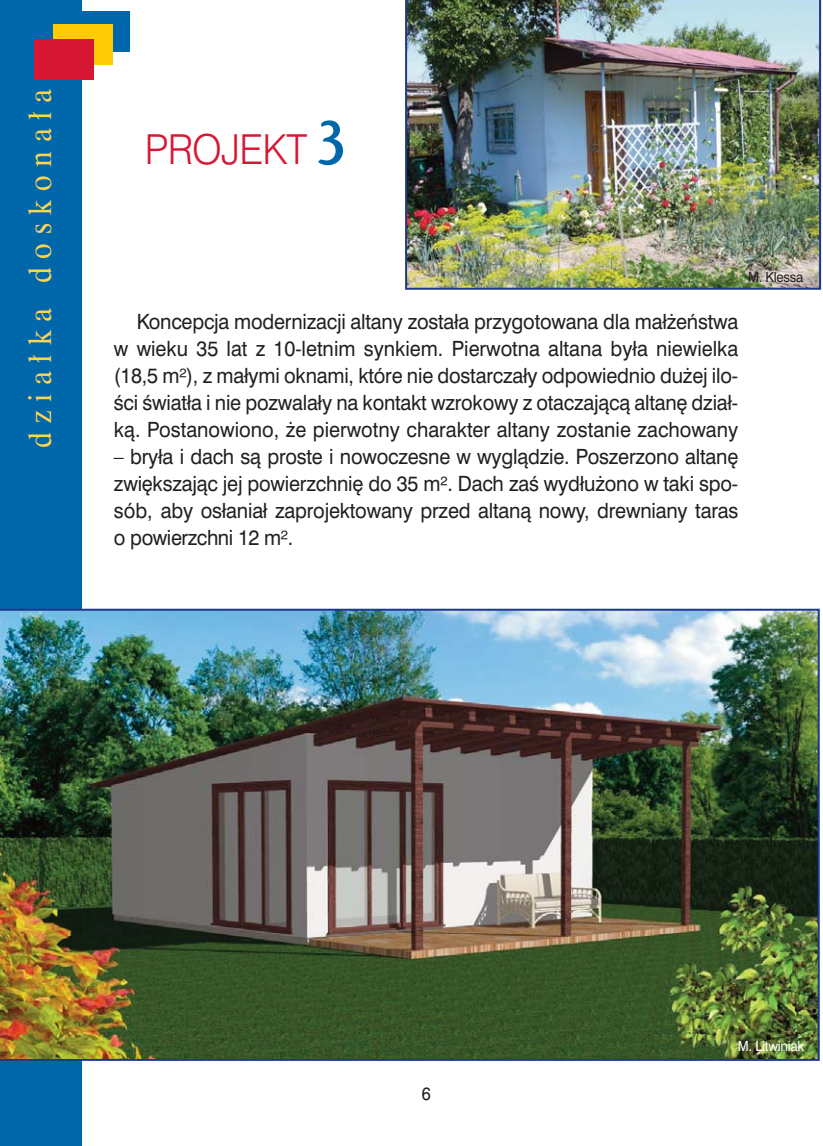
<style>
.page{position:relative;width:823px;height:1146px;background:#fff}
.page>*{position:absolute;margin:0;border:0;box-sizing:border-box;transform-origin:0 0}
.t1{font:300 41.4px "Swiss 721 PL";letter-spacing:-.02em;color:#d71634;scale:.95 1}
.t2{font:32px "Dutch 801 PL";letter-spacing:.3em;color:#ffd44f;scale:.9 1}
.t3{font:21px/27px "Swiss 721 PL";letter-spacing:-.01em;color:#231f20;text-align:justify;scale:.95 1}
.t4{font:18px "Swiss 721 PL";color:#231f20;scale:.9 1}
.t5{font:14px "Swiss 721 PL";letter-spacing:-.02em;color:#fff;scale:.95 1}
.t6{font:14px "Swiss 721 PL";letter-spacing:-.02em;color:#231f20;scale:.95 1}
.s1{font-family:"Seagull PL";font-weight:500;font-size:60px;color:#0067ab}
</style>
<div class="page">
<div style="left:0;top:0;width:81px;height:1145px;background:#0067ab"></div>
<div style="left:70px;top:11px;width:60px;height:41px;background:#0067ab"></div>
<div style="left:53px;top:24px;width:60px;height:41px;background:#ffcb04"></div>
<div style="left:34px;top:39px;width:59px;height:41px;background:#d71634"></div>
<img style="left:405px;top:0;width:415px;height:290px">
<img style="left:0;top:608px;width:819px;height:452px">
<h2 class="t2" style="left:28px;top:447px;width:400px;rotate:-90deg">dzia∏ka doskona∏a</h2>
<h1 class="t1" style="left:145px;top:130px;width:214px">PRO JEKT <span class="s1">3</span></h1>
<p class="t6" style="left:747px;top:272px;width:60px">M. Klessa</p>
<p class="t3" style="left:114px;top:310px;width:658px;text-indent:23px">Kon cep cja mo der ni za cji al ta ny zo sta ła przy go to wa na dla mał ˝eƒ stwa w wie ku 35 lat z 10-let nim syn kiem. Pier wot na al ta na by ła nie wiel ka (18,5 m²), z ma ły mi okna mi, któ re nie do star cza ły od po wied nio du ˝ej ilo - Êci Êwia tła i nie po zwa la ły na kon takt wzro ko wy z ota czajàcà al ta n´ dział - kà. Po sta no wio no, ˝e pier wot ny cha rak ter al ta ny zo sta nie za cho wa ny</p>
<p class="t3" style="left:114px;top:445px;width:658px">– bry ła i dach sà pro ste i no wo cze sne w wy glàdzie. Po sze rzo no al ta n´ zwi´k sza jàc jej po wierzch ni´ do 35 m². Dach zaÊ wy dłu ˝o no w ta ki spo - sób, aby osła niał za pro jek to wa ny przed al ta nà no wy, drewniany ta ras o po wierzch ni 12 m².</p>
<p class="t4" style="left:421px;top:1087px;width:11px">6</p>
<p class="t5" style="left:737px;top:1040px;width:71px">M. Litwiniak</p>
</div>
